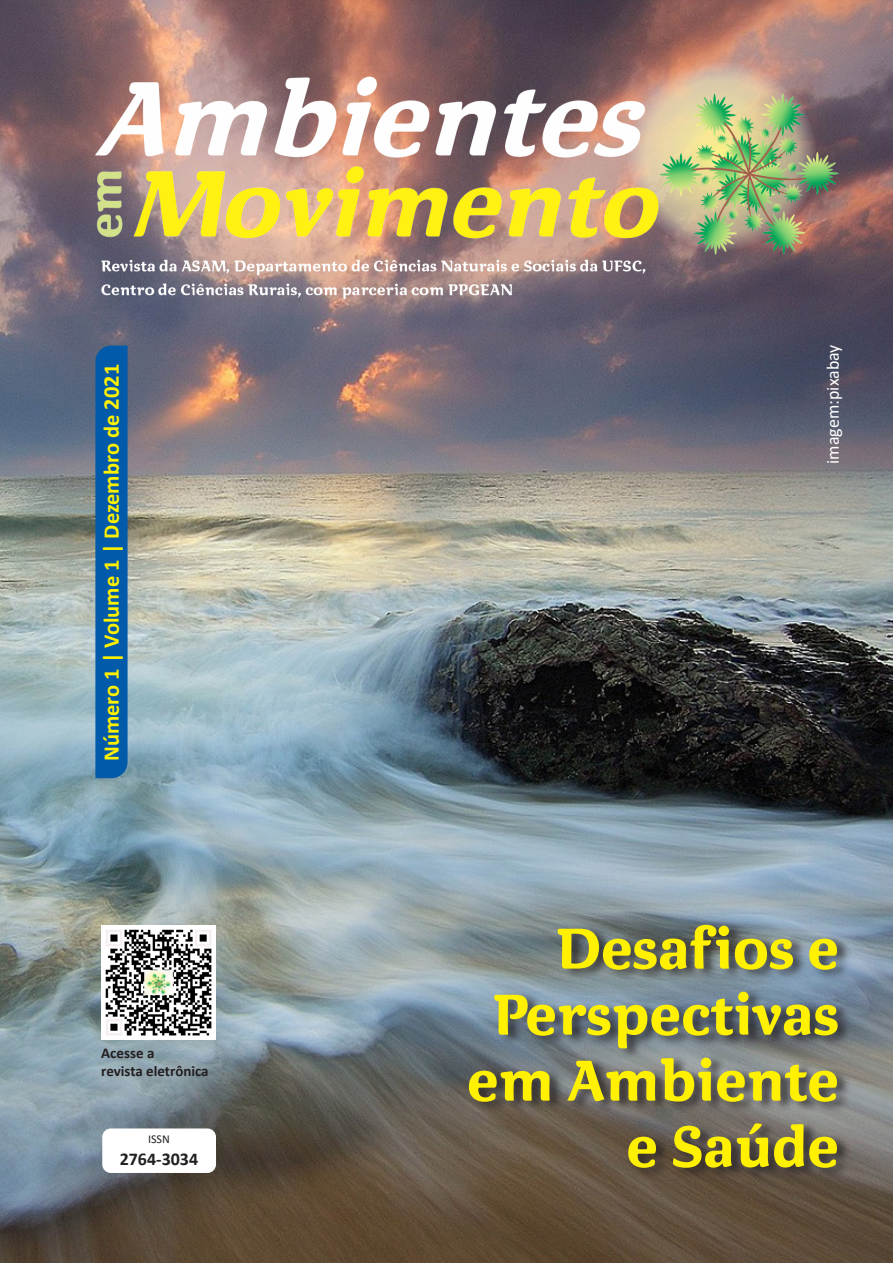
<style>
.page{position:relative;width:893px;height:1263px;background:#fff}
.page>*{position:absolute;margin:0;border:0;box-sizing:border-box;transform-origin:0 0}
.t1{font:700 57px "Carrefour Metis";color:#fff101}
.t2{font:700 22.5px "Calibri";color:#fff101}
.t3{font:18px "Calibri";color:#fff}
.notas{font:700 18px "Calibri";color:#231f20}
.notas-2{font:700 15px "Calibri";color:#231f20}
.notas-3{font:12px "Calibri";color:#231f20}
</style>
<div class="page">
<img style="left:0;top:0;width:893px;height:1263px">
<div style="left:468px;top:921px;width:384px;height:259px;background:#231f20;opacity:.75"></div>
<img style="left:96px;top:60px;width:742px;height:239px">
<svg style="left:95px;top:346px;width:33px;height:432px;background:#065ca9"></svg>
<div style="left:102px;top:1128px;width:114px;height:45px;background:#fff;border-radius:9px"></div>
<img style="left:101px;top:926px;width:114px;height:114px">
<p class="t2" style="left:96px;top:761px;width:399px;rotate:-90deg">Número 1 | Volume 1 | Dezembro de 2021</p>
<p class="notas-2" style="left:101px;top:1042px;width:55px">Acesse a</p>
<p class="notas-2" style="left:101px;top:1060px;width:109px">revista eletrônica</p>
<p class="notas-3" style="left:148px;top:1131px;width:23px">ISSN</p>
<p class="notas" style="left:120px;top:1146px;width:80px">2764-3034</p>
<p class="t3" style="left:820px;top:464px;width:121px;rotate:-90deg">imagem:pixabay</p>
<p class="t1" style="left:555px;top:915px;width:286px">Desafios e</p>
<p class="t1" style="left:491px;top:981px;width:349px">Perspectivas</p>
<p class="t1" style="left:467px;top:1047px;width:374px">em Ambiente</p>
<p class="t1" style="left:626px;top:1113px;width:214px">e Saúde</p>
</div>
